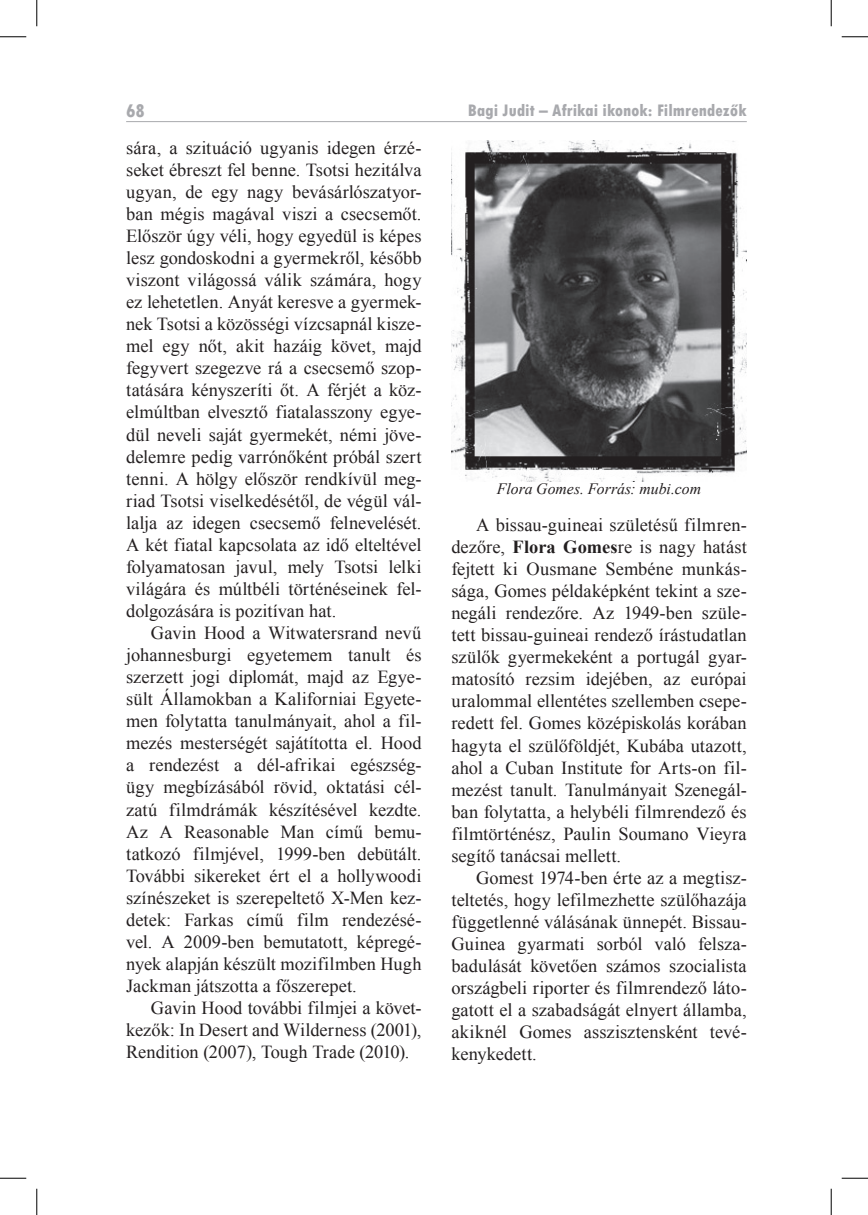
<style>
.page{position:relative;width:868px;height:1215px;background:#fff}
.page>*{position:absolute;margin:0;border:0;box-sizing:border-box;transform-origin:0 0}
.t1{font:800 condensed 19.25px "Tw Cen";color:#a8a9ad}
.t2{font:18.38px/22.1px "Times New Roman";letter-spacing:.005em;color:#231f20;text-align:justify}
.t3{font:800 condensed 17.5px "Tw Cen";color:#a8a9ad}
.t4{font:italic 15.75px "Times New Roman";color:#231f20}
.s1{font-weight:700}
</style>
<div class="page">
<hr style="left:126px;top:121px;width:620px;height:1px;background:#a8a9ad">
<img style="left:451px;top:141px;width:294px;height:340px">
<svg style="left:0;top:36px;width:26px;height:1px"></svg>
<svg style="left:841px;top:36px;width:26px;height:1px"></svg>
<svg style="left:0;top:1177px;width:26px;height:1px"></svg>
<svg style="left:841px;top:1177px;width:26px;height:1px"></svg>
<svg style="left:36px;top:0;width:1px;height:26px"></svg>
<svg style="left:36px;top:1188px;width:1px;height:26px"></svg>
<svg style="left:830px;top:0;width:1px;height:26px"></svg>
<svg style="left:830px;top:1188px;width:1px;height:26px"></svg>
<p class="t1" style="left:126px;top:99px;width:20px">68</p>
<p class="t3" style="left:468px;top:100px;width:280px">Bagi Judit – Afrikai ikonok: Filmrendezők</p>
<p class="t2" style="left:126px;top:136px;width:297px">sára, a szituáció ugyanis idegen érzé&shy;seket ébreszt fel benne. Tsotsi hezitálva ugyan, de egy nagy bevásárlószatyor&shy;ban mégis magával viszi a csecsemőt.<br>Először úgy véli, hogy egyedül is képes lesz gondoskodni a gyermekről, később viszont világossá válik számára, hogy ez lehetetlen. Anyát keresve a gyermek&shy;nek Tsotsi a közösségi vízcsapnál kisze&shy;mel egy nőt, akit hazáig követ, majd fegyvert szegezve rá a csecsemő szop&shy;tatására kényszeríti őt. A férjét a köz&shy;elmúltban elvesztő fiatalasszony egye&shy;dül neveli saját gyermekét, némi jöve&shy;delemre pedig varrónőként próbál szert tenni. A hölgy először rendkívül meg&shy;riad Tsotsi viselkedésétől, de végül vál&shy;lalja az idegen csecsemő felnevelését.<br>A két fiatal kapcsolata az idő elteltével folyamatosan javul, mely Tsotsi lelki világára és múltbéli történéseinek fel&shy;dolgozására is pozitívan hat.</p>
<p class="t2" style="left:126px;top:621px;width:297px;text-indent:25px">Gavin Hood a Witwatersrand nevű johannesburgi egyetemem tanult és szerzett jogi diplomát, majd az Egye&shy;sült Államokban a Kaliforniai Egyete&shy;men folytatta tanulmányait, ahol a fil&shy;mezés mesterségét sajátította el. Hood a rendezést a dél-afrikai egészség&shy;ügy megbízásából rövid, oktatási cél&shy;zatú filmdrámák készítésével kezdte.<br>Az A Reasonable Man című bemu&shy;tatkozó filmjével, 1999-ben debütált.<br>További sikereket ért el a hollywoodi színészeket is szerepeltető X-Men kez&shy;detek: Farkas című film rendezésé&shy;vel. A 2009-ben bemutatott, képregé&shy;nyek alapján készült mozifilmben Hugh Jackman játszotta a főszerepet.</p>
<p class="t2" style="left:126px;top:996px;width:297px;text-indent:25px">Gavin Hood további filmjei a követ&shy;kezők: In Desert and Wilderness (2001), Rendition (2007), Tough Trade (2010).</p>
<p class="t4" style="left:497px;top:478px;width:206px">Flora Gomes. Forrás: mubi.com</p>
<p class="t2" style="left:451px;top:513px;width:297px;text-indent:25px">A bissau-guineai születésű filmren&shy;dezőre, <span class="s1">Flora Gomes</span>re is nagy hatást fejtett ki Ousmane Sembéne munkás&shy;sága, Gomes példaképként tekint a sze&shy;negáli rendezőre. Az 1949-ben szüle&shy;tett bissau-guineai rendező írástudatlan szülők gyermekeként a portugál gyar&shy;matosító rezsim idejében, az európai uralommal ellentétes szellemben csepe&shy;redett fel. Gomes középiskolás korában hagyta el szülőföldjét, Kubába utazott, ahol a Cuban Institute for Arts-on fil&shy;mezést tanult. Tanulmányait Szenegál&shy;ban folytatta, a helybéli filmrendező és filmtörténész, Paulin Soumano Vieyra segítő tanácsai mellett.</p>
<p class="t2" style="left:451px;top:866px;width:297px;text-indent:25px">Gomest 1974-ben érte az a megtisz&shy;teltetés, hogy lefilmezhette szülőhazája függetlenné válásának ünnepét. Bissau-Guinea gyarmati sorból való felsza&shy;badulását követően számos szocialista országbeli riporter és filmrendező láto&shy;gatott el a szabadságát elnyert államba, akiknél Gomes asszisztensként tevé&shy;kenykedett.</p>
</div>
